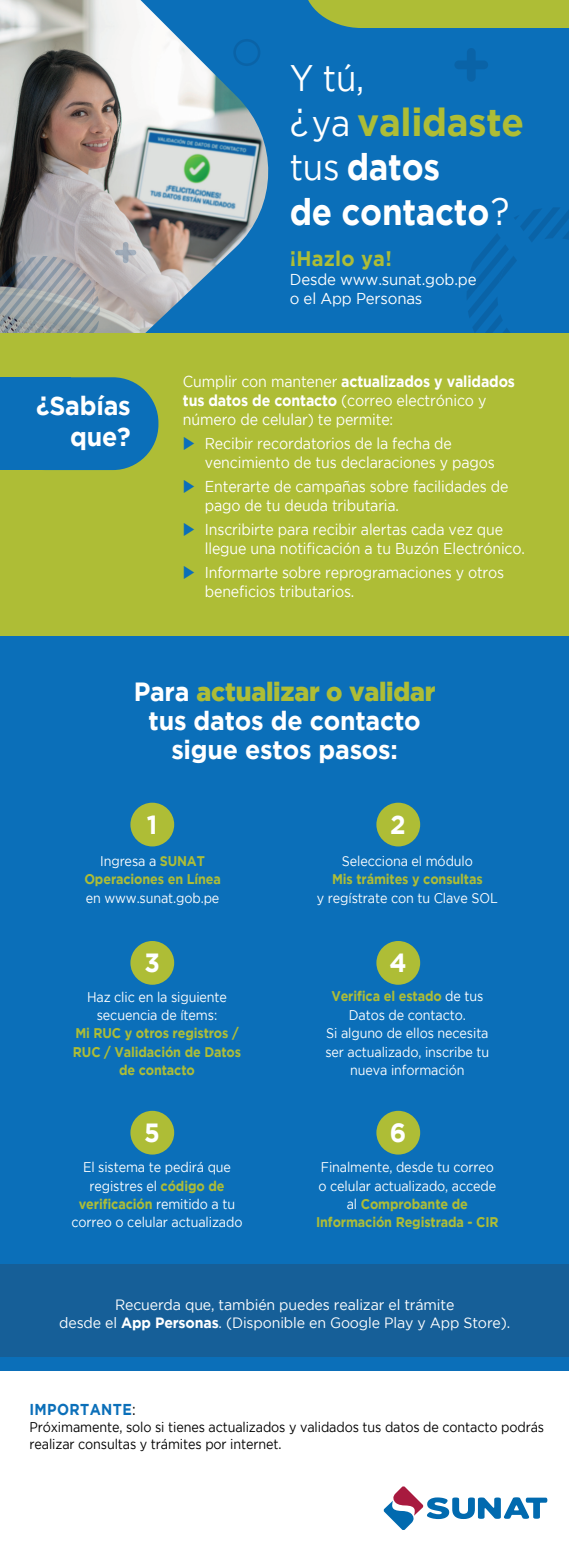
<style>
.page{position:relative;width:569px;height:1552px;background:#fff}
.page>*{position:absolute;margin:0;border:0;box-sizing:border-box;transform-origin:0 0}
.t1{font:700 38.76px "Gotham";letter-spacing:-.01em;color:#aebd36;scale:.95 1}
.t2{font:700 36.84px/44.6px "Gotham";letter-spacing:-.01em;color:#fff;scale:.9 1}
.t3{font:36.84px "Gotham";color:#fff;scale:.9 1}
.t4{font:700 26.25px/28.9px "Gotham";letter-spacing:-.01em;color:#fff;text-align:center;scale:.95 1}
.t5{font:700 21px "Gotham";letter-spacing:.01em;color:#aebd36;scale:.95 1}
.t6{font:15.75px/18.9px "Gotham";letter-spacing:-.01em;color:#fff;scale:.9 1}
.t7{font:15.75px/18.9px "Gotham";letter-spacing:-.01em;color:#fff;scale:.95 1}
.t8{font:700 15.75px "Gotham";letter-spacing:.025em;color:#0b6fb9;scale:.9 1}
.t9{font:14.88px/17.8px "Gotham";letter-spacing:-.01em;color:#fff;text-align:center;scale:.95 1}
.t10{font:14px/18.4px "Gotham";letter-spacing:-.01em;color:#fff;text-align:center;scale:.9 1}
.t11{font:14px/16.8px "Gotham";letter-spacing:-.01em;color:#000001;scale:.9 1}
.t12{font:700 14px/18.4px "Gotham";letter-spacing:-.01em;color:#aebd36;text-align:center;scale:.9 1}
.s1{font-weight:400;color:#fff}
.s2{font-weight:400;font-size:36.84px;color:#fff}
.s3{font-weight:400}
.s4{font-weight:400;font-size:38.76px}
.s5{font-weight:700}
.s6{color:#0b6fb9}
.s7{font-weight:900;color:#aebd36}
.s8{font-weight:700;color:#aebd36}
.s9{font-weight:400;color:#000001}
</style>
<div class="page">
<div style="left:0;top:0;width:569px;height:333px;background:#0b6fb9"></div>
<img style="left:0;top:0;width:269px;height:333px">
<svg style="left:0;top:256px;width:100px;height:77px;background:#969b9f"></svg>
<svg style="left:467px;top:207px;width:102px;height:126px"></svg>
<div style="left:0;top:333px;width:569px;height:976px;background:#aebd36"></div>
<div style="left:0;top:636px;width:569px;height:734px;background:#0b6fb9"></div>
<div style="left:0;top:1263px;width:569px;height:93px;background:#165f98"></div>
<div style="left:308px;top:0;width:261px;height:28px;background:#aebd36"></div>
<div style="left:0;top:377px;width:158px;height:93px;background:#0b6fb9;border-radius:46px"></div>
<div style="left:0;top:377px;width:71px;height:93px;background:#0b6fb9"></div>
<div style="left:130px;top:802px;width:44px;height:44px;background:#aebd36;border-radius:50%"></div>
<div style="left:130px;top:941px;width:44px;height:43px;background:#aebd36;border-radius:50%"></div>
<div style="left:130px;top:1110px;width:44px;height:44px;background:#aebd36;border-radius:50%"></div>
<div style="left:376px;top:802px;width:44px;height:44px;background:#aebd36;border-radius:50%"></div>
<div style="left:376px;top:941px;width:44px;height:43px;background:#aebd36;border-radius:50%"></div>
<div style="left:376px;top:1110px;width:44px;height:44px;background:#aebd36;border-radius:50%"></div>
<svg style="left:383px;top:1486px;width:164px;height:44px"></svg>
<div style="left:233px;top:39px;width:27px;height:27px;border:3px solid #094174;border-radius:50%"></div>
<svg style="left:455px;top:48px;width:33px;height:34px"></svg>
<svg style="left:115px;top:242px;width:21px;height:21px"></svg>
<h3 class="t4" style="left:36px;top:389px;width:101px;line-height:31.5px;text-align:right">¿Sabías que?</h3>
<h2 class="t3" style="left:290px;top:58px;width:84px">Y tú,</h2>
<h1 class="t1" style="left:290px;top:99px;width:248px"><span class="s1">¿</span><span class="s2">ya</span> validaste</h1>
<h2 class="t2" style="left:290px;top:144px;width:245px"><span class="s3">tus</span> datos<br>de contacto<span class="s4">?</span></h2>
<h3 class="t5" style="left:290px;top:246px;width:109px">¡Hazlo ya!</h3>
<p class="t7" style="left:290px;top:269px;width:198px">Desde www.sunat.gob.pe o el App Personas</p>
<p class="t6" style="left:183px;top:372px;width:370px">Cumplir con mantener <span class="s5">actualizados y validados tus datos de contacto</span> (correo electrónico y número de celular) te permite:</p>
<p class="t6" style="left:205px;top:434px;width:324px;text-indent:-22px"><span class="s6">◆</span> Recibir recordatorios de la fecha de vencimiento de tus declaraciones y pagos</p>
<p class="t6" style="left:205px;top:477px;width:339px;text-indent:-22px"><span class="s6">◆</span> Enterarte de campañas sobre facilidades de pago de tu deuda tributaria.</p>
<p class="t6" style="left:205px;top:520px;width:357px;text-indent:-22px"><span class="s6">◆</span> Inscribirte para recibir alertas cada vez que llegue una notificación a tu Buzón Electrónico.</p>
<p class="t6" style="left:205px;top:563px;width:334px;text-indent:-22px"><span class="s6">◆</span> Informarte sobre reprogramaciones y otros beneficios tributarios.</p>
<h3 class="t4" style="left:134px;top:676px;width:319px">Para <span class="s7">actualizar o validar </span>tus datos de contacto sigue estos pasos:</h3>
<h3 class="t4" style="left:147px;top:809px;width:13px">1</h3>
<h3 class="t4" style="left:390px;top:809px;width:18px">2</h3>
<p class="t12" style="left:84px;top:851px;width:153px"><span class="s1">Ingresa a</span> SUNAT<br>Operaciones en Línea</p>
<p class="t10" style="left:86px;top:888px;width:150px">en www.sunat.gob.pe</p>
<p class="t10" style="left:342px;top:851px;width:147px">Selecciona el módulo</p>
<p class="t12" style="left:332px;top:869px;width:169px">Mis trámites y consultas</p>
<p class="t10" style="left:317px;top:888px;width:203px">y regístrate con tu Clave SOL</p>
<h3 class="t4" style="left:144px;top:947px;width:18px">3</h3>
<h3 class="t4" style="left:389px;top:947px;width:20px">4</h3>
<p class="t10" style="left:87px;top:987px;width:157px">Haz clic en la siguiente secuencia de ítems:</p>
<p class="t12" style="left:73px;top:1023px;width:188px">Mi RUC y otros registros /<br>RUC / Validación de Datos de contacto</p>
<p class="t10" style="left:325px;top:987px;width:184px"><span class="s8">Verifica el estado</span> de tus<br>Datos de contacto.<br>Si alguno de ellos necesita ser actualizado, inscribe tu nueva información</p>
<h3 class="t4" style="left:144px;top:1117px;width:18px">5</h3>
<h3 class="t4" style="left:390px;top:1117px;width:19px">6</h3>
<p class="t10" style="left:72px;top:1157px;width:191px">El sistema te pedirá que registres el <span class="s8">código de verificación</span> remitido a tu correo o celular actualizado</p>
<p class="t10" style="left:316px;top:1157px;width:204px">Finalmente, desde tu correo o celular actualizado, accede al <span class="s8">Comprobante de<br>Información Registrada - CIR</span></p>
<p class="t9" style="left:59px;top:1295px;width:476px">Recuerda que, también puedes realizar el trámite<br>desde el <span class="s5">App Personas</span>. (Disponible en Google Play y App Store).</p>
<p class="t8" style="left:30px;top:1400px;width:120px">IMPORTANTE<span class="s9">:</span></p>
<p class="t11" style="left:30px;top:1418px;width:573px">Próximamente, solo si tienes actualizados y validados tus datos de contacto podrás realizar consultas y trámites por internet.</p>
</div>
